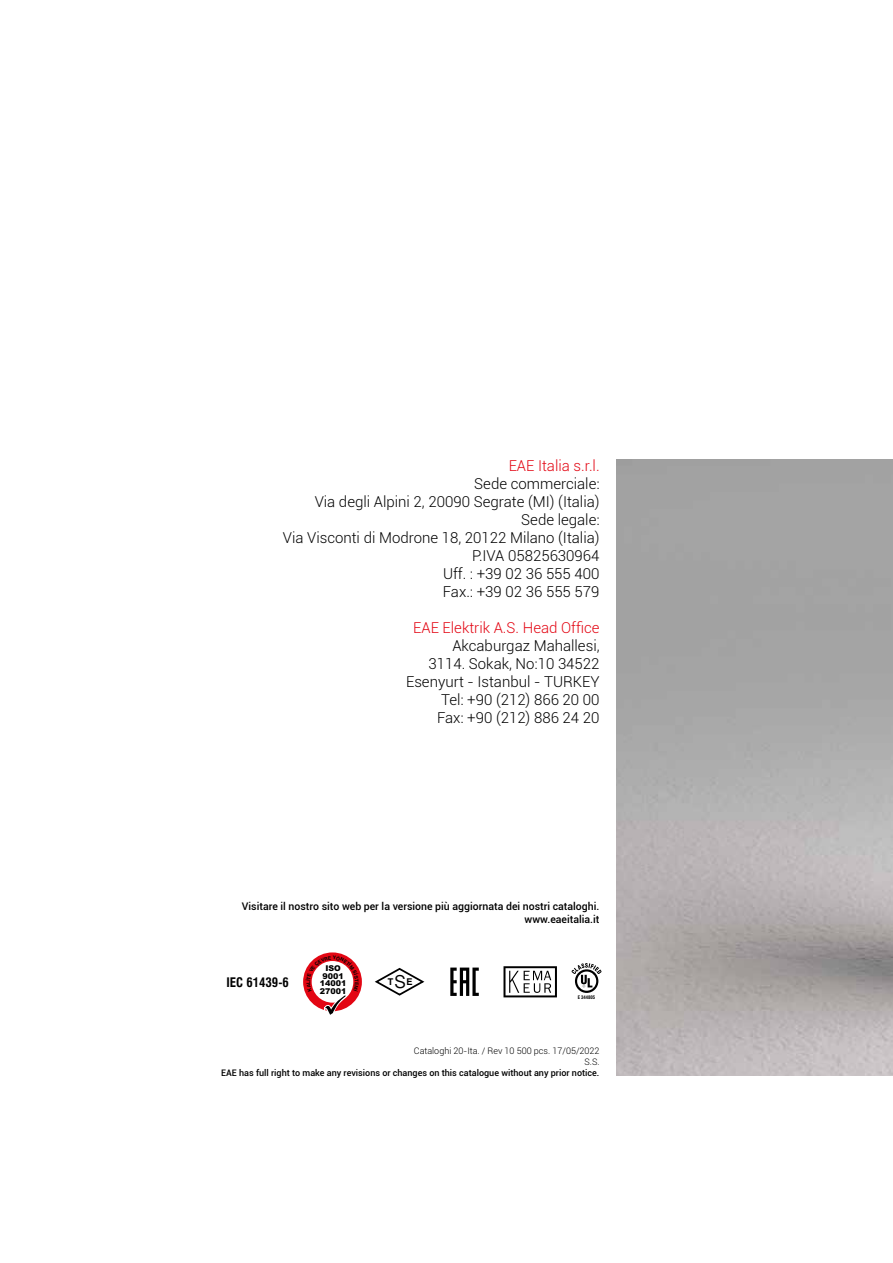
<style>
.page{position:relative;width:893px;height:1263px;background:#fff}
.page>*{position:absolute;margin:0;border:0;box-sizing:border-box;transform-origin:0 0}
.t1{font:300 24.75px "Swiss 721 BT";color:#000}
.t2{font:300 15px/18px "Roboto";color:#000;text-align:right}
.t3{font:300 15px "Roboto";color:#e30613}
.t4{font:700 condensed 12.75px "Swiss 721 BT";color:#000}
.t5{font:500 10.5px/12.6px "Roboto";color:#000;text-align:right}
.t6{font:700 9.3px "Swiss 721 BT";color:#000}
.t7{font:500 9px "Roboto";color:#000}
.t8{font:300 9px/10.8px "Roboto";color:#000;text-align:right}
.t9{font:900 7.95px/7.5px "Arial";color:#000;text-align:center}
.t10{font:700 condensed 4.65px "Swiss 721 BT";color:#000}
</style>
<div class="page">
<svg style="left:375px;top:968px;width:50px;height:28px"></svg>
<svg style="left:503px;top:966px;width:54px;height:31px"></svg>
<svg style="left:572px;top:963px;width:29px;height:30px"></svg>
<svg style="left:450px;top:967px;width:29px;height:29px"></svg>
<svg style="left:303px;top:952px;width:59px;height:63px"></svg>
<p class="t3" style="left:509px;top:455px;width:92px">EAE Italia s.r.l.</p>
<p class="t2" style="left:283px;top:474px;width:318px">Sede commerciale:<br>Via degli Alpini 2, 20090 Segrate (MI) (Italia)<br>Sede legale:<br>Via Visconti di Modrone 18, 20122 Milano (Italia)<br>P.IVA 05825630964<br>Uff. : +39 02 36 555 400<br>Fax.: +39 02 36 555 579</p>
<p class="t3" style="left:413px;top:617px;width:188px">EAE Elektrik A.S. Head Office</p>
<p class="t2" style="left:406px;top:636px;width:195px">Akcaburgaz Mahallesi,<br>3114. Sokak, No:10 34522<br>Esenyurt - Istanbul - TURKEY<br>Tel: +90 (212) 866 20 00<br>Fax: +90 (212) 886 24 20</p>
<p class="t5" style="left:242px;top:900px;width:359px">Visitare il nostro sito web per la versione più aggiornata dei nostri cataloghi. www.eaeitalia.it</p>
<p class="t9" style="left:320px;top:964px;width:28px">ISO<br>9001<br>14001</p>
<p class="t9" style="left:320px;top:987px;width:28px">27001</p>
<p class="t4" style="left:226px;top:974px;width:64px">IEC 61439-6</p>
<p class="t6" style="left:388px;top:976px;width:7px">T</p>
<h1 class="t1" style="left:394px;top:964px;width:14px">s</h1>
<p class="t6" style="left:407px;top:976px;width:8px">E</p>
<p class="t10" style="left:578px;top:994px;width:19px">E 344805</p>
<p class="t8" style="left:414px;top:1045px;width:187px">Cataloghi 20-Ita. / Rev 10 500 pcs. 17/05/2022<br>S.S.</p>
<p class="t7" style="left:221px;top:1066px;width:380px">EAE has full right to make any revisions or changes on this catalogue without any prior notice.</p>
</div>
